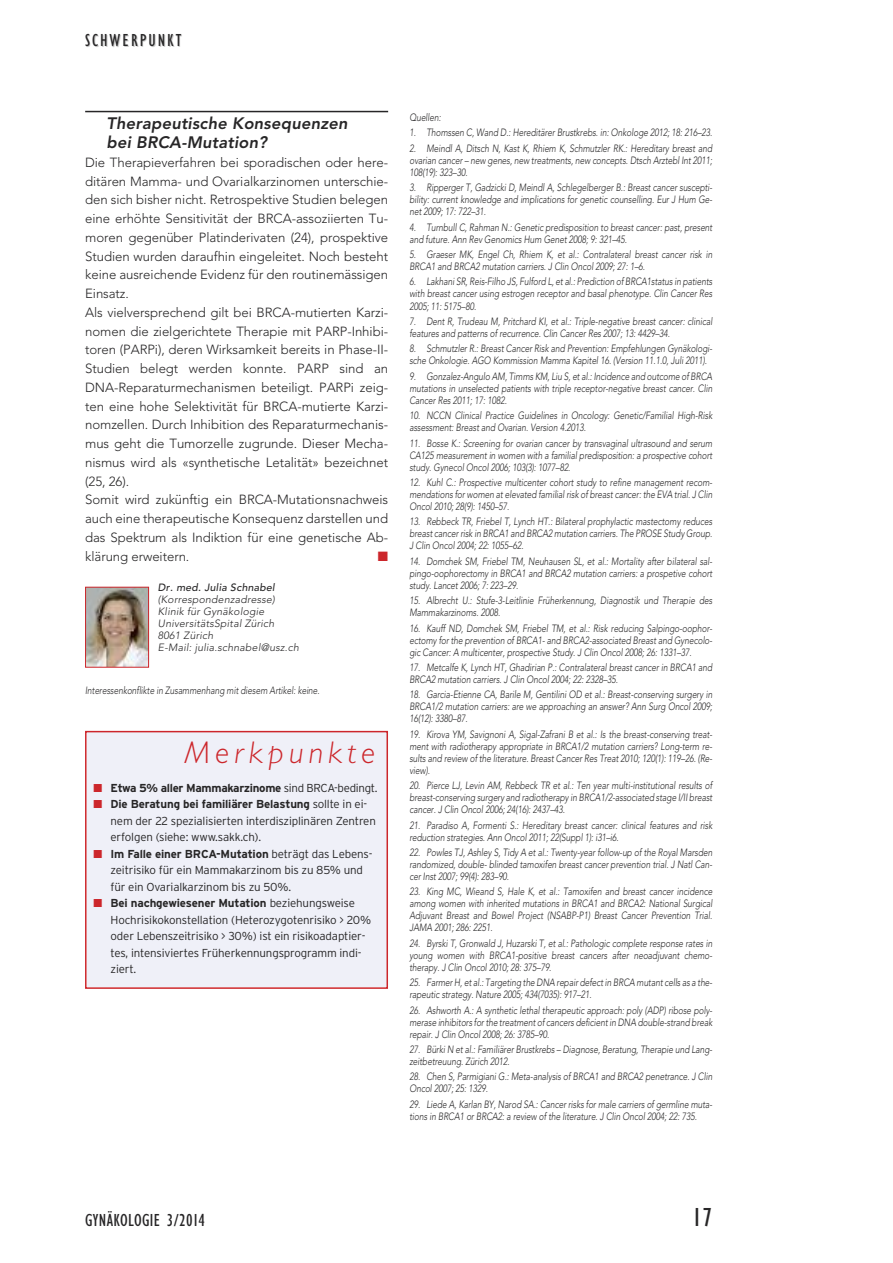
<style>
.page{position:relative;width:893px;height:1263px;background:#fff}
.page>*{position:absolute;margin:0;border:0;box-sizing:border-box;transform-origin:0 0}
.t1{font:italic 300 31.5px "Gill Sans";letter-spacing:.165em;color:#cc262b}
.t2{font:condensed 27px "Gill Sans";color:#272627}
.t3{font:condensed 18px "Gill Sans";letter-spacing:.02em;color:#272627}
.t4{font:condensed 18px "Gill Sans";letter-spacing:.11em;color:#272627}
.t5{font:italic 800 16.5px/18.8px "Avenir";letter-spacing:.01em;color:#272627}
.t6{font:13.5px "Zapf Dingbats";color:#cc262b}
.t7{font:300 13.2px/18.8px "Avenir";letter-spacing:-.005em;color:#272627}
.t8{font:300 11.55px/16.5px "Interstate";letter-spacing:-.015em;color:#272627}
.t9{font:700 11.55px "Interstate";letter-spacing:-.03em;color:#272627}
.t10{font:italic 300 10.5px/12px "Avenir";letter-spacing:-.005em;color:#272627;text-align:justify;scale:.8 1}
.t11{font:italic 300 10.5px/12px "Avenir";letter-spacing:.02em;color:#272627}
.t12{font:italic 500 10.5px "Avenir";letter-spacing:.02em;color:#272627}
.s1{color:#cc262b}
.s2{font-weight:300}
.s3{font-weight:700}
</style>
<div class="page">
<hr style="left:85px;top:111px;width:303px;height:1px;background:#272627">
<div style="left:87px;top:732px;width:299px;height:255px;background:#eff0f8"></div>
<div style="left:85px;top:731px;width:303px;height:258px;border:2px solid #cc262b"></div>
<img style="left:87px;top:589px;width:60px;height:77px">
<div style="left:85px;top:587px;width:64px;height:81px;border:1px solid #cc262b"></div>
<h3 class="t4" style="left:85px;top:33px;width:98px">SCHWERPUNKT</h3>
<h3 class="t5" style="left:106px;top:114px;width:243px">Therapeutische Konsequenzen bei BRCA-Mutation?</h3>
<p class="t7" style="left:85px;top:153px;width:304px">Die Therapieverfahren bei sporadischen oder here&shy;ditären Mamma- und Ovarialkarzinomen unterschie&shy;den sich bisher nicht. Retrospektive Studien belegen eine erhöhte Sensitivität der BRCA-assoziierten Tu&shy;moren gegenüber Platinderivaten (24), prospektive Studien wurden daraufhin eingeleitet. Noch besteht keine ausreichende Evidenz für den routinemässigen Einsatz.<br>Als vielversprechend gilt bei BRCA-mutierten Karzi&shy;nomen die zielgerichtete Therapie mit PARP-Inhibi&shy;toren (PARPi), deren Wirksamkeit bereits in Phase-II-Studien belegt werden konnte. PARP sind an DNA-Reparaturmechanismen beteiligt. PARPi zeig&shy;ten eine hohe Selektivität für BRCA-mutierte Karzi&shy;nomzellen. Durch Inhibition des Reparaturmechanis&shy;mus geht die Tumorzelle zugrunde. Dieser Mecha&shy;nismus wird als «synthetische Letalität» bezeichnet (25, 26).<br>Somit wird zukünftig ein BRCA-Mutationsnachweis auch eine therapeutische Konsequenz darstellen und das Spektrum als Indiktion für eine genetische Ab&shy;klärung erweitern.</p>
<p class="t6" style="left:378px;top:548px;width:12px">■</p>
<p class="t12" style="left:158px;top:581px;width:118px">Dr. med. Julia Schnabel</p>
<p class="t11" style="left:158px;top:594px;width:142px">(Korrespondenzadresse)<br>Klinik für Gynäkologie<br>UniversitätsSpital Zürich<br>8061 Zürich<br>E-Mail: julia.schnabel@usz.ch</p>
<p class="t10" style="left:85px;top:685px;width:295px">Interessenkonflikte in Zusammenhang mit diesem Artikel: keine.</p>
<h1 class="t1" style="left:185px;top:740px;width:192px">Merkpunkte</h1>
<p class="t9" style="left:94px;top:781px;width:285px"><span class="s1">■</span> Etwa 5% aller Mammakarzinome <span class="s2">sind BRCA-bedingt.</span></p>
<p class="t8" style="left:111px;top:796px;width:267px;text-indent:-17px"><span class="s1">■</span> <span class="s3">Die Beratung bei familiärer Belastung</span> sollte in ei&shy;nem der 22 spezialisierten interdisziplinären Zentren erfolgen (siehe: www.sakk.ch).</p>
<p class="t8" style="left:111px;top:846px;width:263px;text-indent:-17px"><span class="s1">■</span> <span class="s3">Im Falle einer BRCA-Mutation</span> beträgt das Lebens&shy;zeitrisiko für ein Mammakarzinom bis zu 85% und für ein Ovarialkarzinom bis zu 50%.</p>
<p class="t8" style="left:111px;top:895px;width:262px;text-indent:-17px"><span class="s1">■</span> <span class="s3">Bei nachgewiesener Mutation</span> beziehungsweise Hochrisikokonstellation (Heterozygotenrisiko &gt; 20% oder Lebenszeitrisiko &gt; 30%) ist ein risikoadaptier&shy;tes, intensiviertes Früherkennungsprogramm indi&shy;ziert.</p>
<p class="t10" style="left:409px;top:111px;width:41px">Quellen:</p>
<p class="t10" style="left:409px;top:127px;width:380px">1. Thomssen C, Wand D.: Hereditärer Brustkrebs. in: Onkologe 2012; 18: 216–23.</p>
<p class="t10" style="left:409px;top:142px;width:380px">2. Meindl A, Ditsch N, Kast K, Rhiem K, Schmutzler RK.: Hereditary breast and ovarian cancer – new genes, new treatments, new concepts. Dtsch Arztebl Int 2011; 108(19): 323–30.</p>
<p class="t10" style="left:409px;top:182px;width:380px">3. Ripperger T, Gadzicki D, Meindl A, Schlegelberger B.: Breast cancer suscepti&shy;bility: current knowledge and implications for genetic counselling. Eur J Hum Ge&shy;net 2009; 17: 722–31.</p>
<p class="t10" style="left:409px;top:221px;width:380px">4. Turnbull C, Rahman N.: Genetic predisposition to breast cancer: past, present and future. Ann Rev Genomics Hum Genet 2008; 9: 321–45.</p>
<p class="t10" style="left:409px;top:248px;width:380px">5. Graeser MK, Engel Ch, Rhiem K, et al.: Contralateral breast cancer risk in<br>BRCA1 and BRCA2 mutation carriers. J Clin Oncol 2009; 27: 1–6.</p>
<p class="t10" style="left:409px;top:276px;width:380px">6. Lakhani SR, Reis-Filho JS, Fulford L, et al.: Prediction of BRCA1status in patients with breast cancer using estrogen receptor and basal phenotype. Clin Cancer Res 2005; 11: 5175–80.</p>
<p class="t10" style="left:409px;top:315px;width:380px">7. Dent R, Trudeau M, Pritchard KI, et al.: Triple-negative breast cancer: clinical features and patterns of recurrence. Clin Cancer Res 2007; 13: 4429–34.</p>
<p class="t10" style="left:409px;top:343px;width:380px">8. Schmutzler R.: Breast Cancer Risk and Prevention: Empfehlungen Gynäkologi&shy;sche Onkologie. AGO Kommission Mamma Kapitel 16. (Version 11.1.0, Juli 2011).</p>
<p class="t10" style="left:409px;top:370px;width:380px">9. Gonzalez-Angulo AM, Timms KM, Liu S, et al.: Incidence and outcome of BRCA mutations in unselected patients with triple receptor-negative breast cancer. Clin Cancer Res 2011; 17: 1082.</p>
<p class="t10" style="left:409px;top:409px;width:380px">10. NCCN Clinical Practice Guidelines in Oncology: Genetic/Familial High-Risk assessment: Breast and Ovarian. Version 4.2013.</p>
<p class="t10" style="left:409px;top:437px;width:380px">11. Bosse K.: Screening for ovarian cancer by transvaginal ultrasound and serum CA125 measurement in women with a familial predisposition: a prospective cohort study. Gynecol Oncol 2006; 103(3): 1077–82.</p>
<p class="t10" style="left:409px;top:476px;width:380px">12. Kuhl C.: Prospective multicenter cohort study to refine management recom&shy;mendations for women at elevated familial risk of breast cancer: the EVA trial. J Clin Oncol 2010; 28(9): 1450–57.</p>
<p class="t10" style="left:409px;top:516px;width:380px">13. Rebbeck TR, Friebel T, Lynch HT.: Bilateral prophylactic mastectomy reduces breast cancer risk in BRCA1 and BRCA2 mutation carriers. The PROSE Study Group.<br>J Clin Oncol 2004; 22: 1055–62.</p>
<p class="t10" style="left:409px;top:555px;width:380px">14. Domchek SM, Friebel TM, Neuhausen SL, et al.: Mortality after bilateral sal&shy;pingo-oophorectomy in BRCA1 and BRCA2 mutation carriers: a prospetive cohort study. Lancet 2006; 7: 223–29.</p>
<p class="t10" style="left:409px;top:594px;width:380px">15. Albrecht U.: Stufe-3-Leitlinie Früherkennung, Diagnostik und Therapie des<br>Mammakarzinoms. 2008.</p>
<p class="t10" style="left:409px;top:622px;width:380px">16. Kauff ND, Domchek SM, Friebel TM, et al.: Risk reducing Salpingo-oophor&shy;ectomy for the prevention of BRCA1- and BRCA2-associated Breast and Gynecolo&shy;gic Cancer: A multicenter, prospective Study. J Clin Oncol 2008; 26: 1331–37.</p>
<p class="t10" style="left:409px;top:661px;width:380px">17. Metcalfe K, Lynch HT, Ghadirian P.: Contralateral breast cancer in BRCA1 and<br>BRCA2 mutation carriers. J Clin Oncol 2004; 22: 2328–35.</p>
<p class="t10" style="left:409px;top:689px;width:380px">18. Garcia-Etienne CA, Barile M, Gentilini OD et al.: Breast-conserving surgery in BRCA1/2 mutation carriers: are we approaching an answer? Ann Surg Oncol 2009; 16(12): 3380–87.</p>
<p class="t10" style="left:409px;top:728px;width:380px">19. Kirova YM, Savignoni A, Sigal-Zafrani B et al.: Is the breast-conserving treat&shy;ment with radiotherapy appropriate in BRCA1/2 mutation carriers? Long-term re&shy;sults and review of the literature. Breast Cancer Res Treat 2010; 120(1): 119–26. (Re&shy;view).</p>
<p class="t10" style="left:409px;top:779px;width:380px">20. Pierce LJ, Levin AM, Rebbeck TR et al.: Ten year multi-institutional results of breast-conserving surgery and radiotherapy in BRCA1/2-associated stage I/II breast cancer. J Clin Oncol 2006; 24(16): 2437–43.</p>
<p class="t10" style="left:409px;top:819px;width:380px">21. Paradiso A, Formenti S.: Hereditary breast cancer: clinical features and risk reduction strategies. Ann Oncol 2011; 22(Suppl 1): i31–i6.</p>
<p class="t10" style="left:409px;top:846px;width:380px">22. Powles TJ, Ashley S, Tidy A et al.: Twenty-year follow-up of the Royal Marsden randomized, double- blinded tamoxifen breast cancer prevention trial. J Natl Can&shy;cer Inst 2007; 99(4): 283–90.</p>
<p class="t10" style="left:409px;top:886px;width:380px">23. King MC, Wieand S, Hale K, et al.: Tamoxifen and breast cancer incidence among women with inherited mutations in BRCA1 and BRCA2: National Surgical Adjuvant Breast and Bowel Project (NSABP-P1) Breast Cancer Prevention Trial.<br>JAMA 2001; 286: 2251.</p>
<p class="t10" style="left:409px;top:937px;width:380px">24. Byrski T, Gronwald J, Huzarski T, et al.: Pathologic complete response rates in young women with BRCA1-positive breast cancers after neoadjuvant chemo&shy;therapy. J Clin Oncol 2010; 28: 375–79.</p>
<p class="t10" style="left:409px;top:976px;width:380px">25. Farmer H, et al.: Targeting the DNA repair defect in BRCA mutant cells as a the&shy;rapeutic strategy. Nature 2005; 434(7035): 917–21.</p>
<p class="t10" style="left:409px;top:1004px;width:380px">26. Ashworth A.: A synthetic lethal therapeutic approach: poly (ADP) ribose poly&shy;merase inhibitors for the treatment of cancers deficient in DNA double-strand break repair. J Clin Oncol 2008; 26: 3785–90.</p>
<p class="t10" style="left:409px;top:1043px;width:380px">27. Bürki N et al.: Familiärer Brustkrebs – Diagnose, Beratung, Therapie und Lang&shy;zeitbetreuung. Zürich 2012.</p>
<p class="t10" style="left:409px;top:1071px;width:380px">28. Chen S, Parmigiani G.: Meta-analysis of BRCA1 and BRCA2 penetrance. J Clin<br>Oncol 2007; 25: 1329.</p>
<p class="t10" style="left:409px;top:1098px;width:380px">29. Liede A, Karlan BY, Narod SA.: Cancer risks for male carriers of germline muta&shy;tions in BRCA1 or BRCA2: a review of the literature. J Clin Oncol 2004; 22: 735.</p>
<h3 class="t3" style="left:85px;top:1213px;width:122px">GYNÄKOLOGIE 3/2014</h3>
<h2 class="t2" style="left:692px;top:1207px;width:22px">17</h2>
</div>
